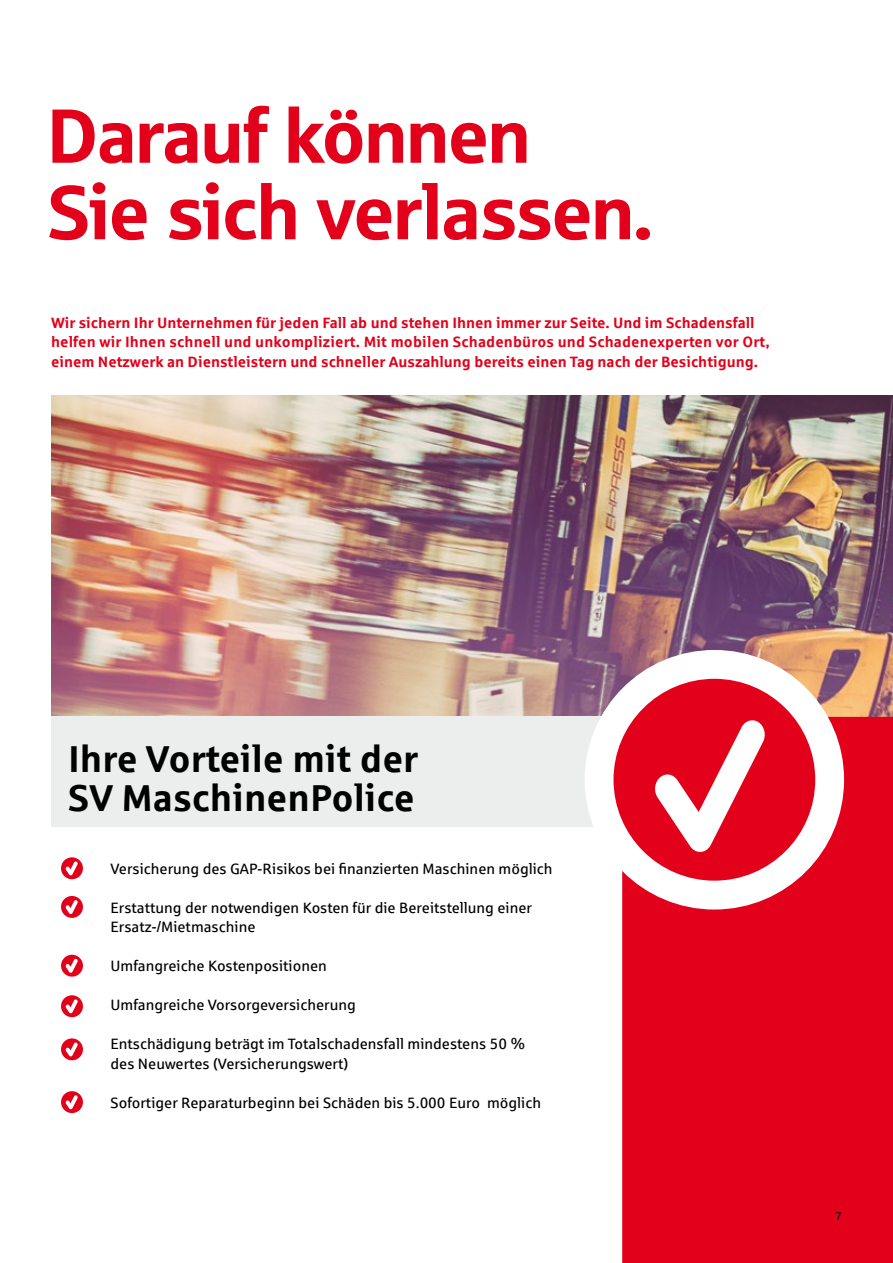
<style>
.page{position:relative;width:893px;height:1263px;background:#fff}
.page>*{position:absolute;margin:0;border:0;box-sizing:border-box;transform-origin:0 0}
.t1{font:76.5px/76.5px "Sparkasse Head";color:#e2001a}
.t2{font:700 37.5px/39px "Sparkasse Rg";color:#000}
.t3{font:15px/19.5px "Sparkasse Rg";color:#000}
.t4{font:700 15px/19.5px "Sparkasse Rg";color:#e2001a}
.t5{font:11.25px "Sparkasse Rg";color:#000}
</style>
<div class="page">
<img style="left:51px;top:395px;width:842px;height:322px">
<div style="left:622px;top:717px;width:271px;height:546px;background:#e2001a"></div>
<div style="left:51px;top:716px;width:625px;height:112px;background:#eceded"></div>
<hr style="left:51px;top:827px;width:625px;height:1px;background:#fff">
<svg style="left:585px;top:650px;width:259px;height:259px"></svg>
<svg style="left:60px;top:954px;width:24px;height:23px"></svg>
<div style="left:60px;top:953px;width:24px;height:25px;border:2px solid #fff;border-radius:50%"></div>
<svg style="left:64px;top:958px;width:15px;height:16px"></svg>
<svg style="left:60px;top:895px;width:24px;height:24px"></svg>
<div style="left:60px;top:894px;width:24px;height:25px;border:2px solid #fff;border-radius:50%"></div>
<svg style="left:64px;top:899px;width:15px;height:16px"></svg>
<svg style="left:60px;top:856px;width:24px;height:24px"></svg>
<div style="left:60px;top:856px;width:24px;height:25px;border:2px solid #fff;border-radius:50%"></div>
<svg style="left:64px;top:860px;width:15px;height:16px"></svg>
<svg style="left:60px;top:994px;width:24px;height:24px"></svg>
<div style="left:60px;top:994px;width:24px;height:25px;border:2px solid #fff;border-radius:50%"></div>
<svg style="left:64px;top:998px;width:15px;height:16px"></svg>
<svg style="left:60px;top:1090px;width:24px;height:24px"></svg>
<div style="left:60px;top:1090px;width:24px;height:24px;border:2px solid #fff;border-radius:50%"></div>
<svg style="left:64px;top:1094px;width:15px;height:16px"></svg>
<svg style="left:60px;top:1038px;width:24px;height:23px"></svg>
<div style="left:60px;top:1037px;width:24px;height:25px;border:2px solid #fff;border-radius:50%"></div>
<svg style="left:64px;top:1041px;width:15px;height:16px"></svg>
<h1 class="t1" style="left:48px;top:95px;width:606px">Darauf können<br>Sie sich verlassen.</h1>
<p class="t4" style="left:51px;top:312px;width:720px">Wir sichern Ihr Unternehmen für jeden Fall ab und stehen Ihnen immer zur Seite. Und im Schadensfall helfen wir Ihnen schnell und unkompliziert. Mit mobilen Schadenbüros und Schadenexperten vor Ort, einem Netzwerk an Dienstleistern und schneller Auszahlung bereits einen Tag nach der Besichtigung.</p>
<h2 class="t2" style="left:68px;top:738px;width:352px">Ihre Vorteile mit der<br>SV MaschinenPolice</h2>
<p class="t3" style="left:111px;top:858px;width:444px">Versicherung des GAP-Risikos bei finanzierten Maschinen möglich</p>
<p class="t3" style="left:111px;top:897px;width:423px">Erstattung der notwendigen Kosten für die Bereitstellung einer<br>Ersatz-/Mietmaschine</p>
<p class="t3" style="left:111px;top:956px;width:218px">Umfangreiche Kostenpositionen</p>
<p class="t3" style="left:111px;top:995px;width:247px">Umfangreiche Vorsorgeversicherung</p>
<p class="t3" style="left:111px;top:1034px;width:416px">Entschädigung beträgt im Totalschadensfall mindestens 50 % des Neuwertes (Versicherungswert)</p>
<p class="t3" style="left:111px;top:1092px;width:432px">Sofortiger Reparaturbeginn bei Schäden bis 5.000 Euro möglich</p>
<p class="t5" style="left:835px;top:1209px;width:8px">7</p>
</div>
